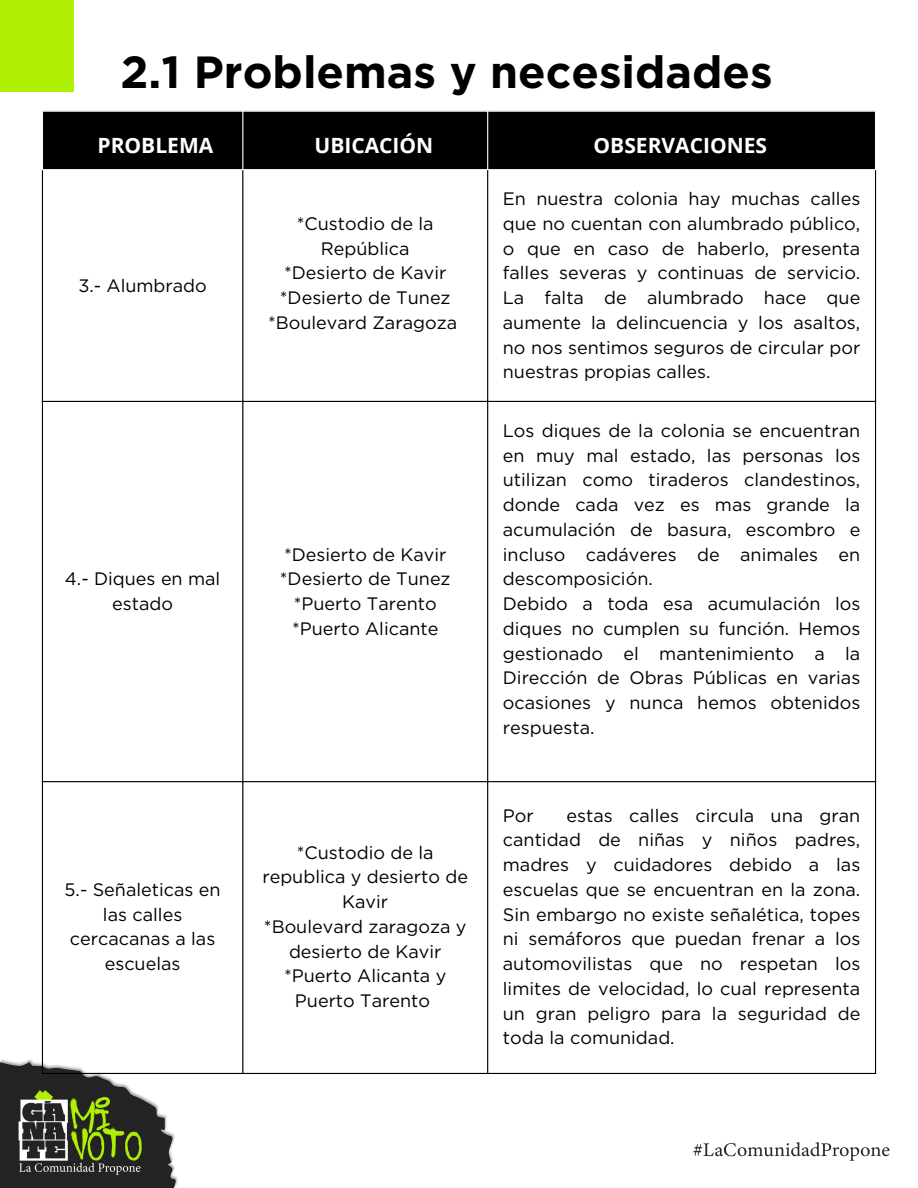
<style>
.page{position:relative;width:918px;height:1188px;background:#fff}
.page>*{position:absolute;margin:0;border:0;box-sizing:border-box;transform-origin:0 0}
.t1{font:700 45px "Gotham";color:#000}
.t2{font:700 21px "Open Sans";color:#fff}
.t3{font:18px/24.8px "Gotham";color:#000;text-align:center}
</style>
<div class="page">
<div style="left:0;top:0;width:73px;height:92px;background:#aff006"></div>
<img style="left:0;top:1060px;width:178px;height:128px">
<img style="left:693px;top:1142px;width:196px;height:19px">
<div style="left:43px;top:112px;width:832px;height:57px;background:#000"></div>
<hr style="left:242px;top:112px;width:1px;height:57px;background:#fff">
<hr style="left:487px;top:112px;width:1px;height:57px;background:#fff">
<hr style="left:42px;top:170px;width:1px;height:903px;background:#000">
<hr style="left:242px;top:170px;width:1px;height:903px;background:#000">
<hr style="left:487px;top:170px;width:1px;height:903px;background:#000">
<hr style="left:875px;top:170px;width:1px;height:903px;background:#000">
<hr style="left:42px;top:401px;width:834px;height:1px;background:#000">
<hr style="left:42px;top:781px;width:834px;height:1px;background:#000">
<hr style="left:42px;top:1073px;width:834px;height:1px;background:#000">
<p class="t1" style="left:121px;top:45px;width:654px">2.1 Problemas y necesidades</p>
<p class="t2" style="left:98px;top:130px;width:117px">PROBLEMA</p>
<p class="t2" style="left:314px;top:130px;width:120px">UBICACIÓN</p>
<p class="t2" style="left:594px;top:130px;width:175px">OBSERVACIONES</p>
<p class="t3" style="left:78px;top:273px;width:130px">3.- Alumbrado</p>
<p class="t3" style="left:65px;top:566px;width:157px">4.- Diques en mal estado</p>
<p class="t3" style="left:65px;top:877px;width:158px">5.- Señaleticas en las calles cercacanas a las escuelas</p>
<p class="t3" style="left:297px;top:211px;width:138px">*Custodio de la<br>República</p>
<p class="t3" style="left:284px;top:260px;width:164px">*Desierto de Kavir</p>
<p class="t3" style="left:280px;top:285px;width:172px">*Desierto de Tunez</p>
<p class="t3" style="left:268px;top:310px;width:191px">*Boulevard Zaragoza</p>
<p class="t3" style="left:284px;top:542px;width:164px">*Desierto de Kavir</p>
<p class="t3" style="left:280px;top:566px;width:172px">*Desierto de Tunez</p>
<p class="t3" style="left:294px;top:591px;width:144px">*Puerto Tarento</p>
<p class="t3" style="left:292px;top:616px;width:148px">*Puerto Alicante</p>
<p class="t3" style="left:262px;top:840px;width:207px">*Custodio de la republica y desierto de<br>Kavir</p>
<p class="t3" style="left:264px;top:914px;width:204px">*Boulevard zaragoza y desierto de Kavir</p>
<p class="t3" style="left:284px;top:964px;width:164px">*Puerto Alicanta y<br>Puerto Tarento</p>
<p class="t3" style="left:503px;top:186px;width:359px;text-align:justify">En nuestra colonia hay muchas calles que no cuentan con alumbrado público, o que en caso de haberlo, presenta falles severas y continuas de servicio.<br>La falta de alumbrado hace que aumente la delincuencia y los asaltos, no nos sentimos seguros de circular por nuestras propias calles.</p>
<p class="t3" style="left:503px;top:418px;width:359px;text-align:justify">Los diques de la colonia se encuentran en muy mal estado, las personas los utilizan como tiraderos clandestinos, donde cada vez es mas grande la acumulación de basura, escombro e incluso cadáveres de animales en descomposición.</p>
<p class="t3" style="left:503px;top:591px;width:359px;text-align:justify">Debido a toda esa acumulación los diques no cumplen su función. Hemos gestionado el mantenimiento a la Dirección de Obras Públicas en varias ocasiones y nunca hemos obtenidos respuesta.</p>
<p class="t3" style="left:503px;top:803px;width:359px;text-align:justify;text-indent:64px">estas calles circula una gran cantidad de niñas y niños padres, madres y cuidadores debido a las escuelas que se encuentran en la zona.<br>Sin embargo no existe señalética, topes ni semáforos que puedan frenar a los automovilistas que no respetan los limites de velocidad, lo cual representa un gran peligro para la seguridad de toda la comunidad.</p>
<p class="t3" style="left:503px;top:803px;width:32px">Por</p>
</div>
